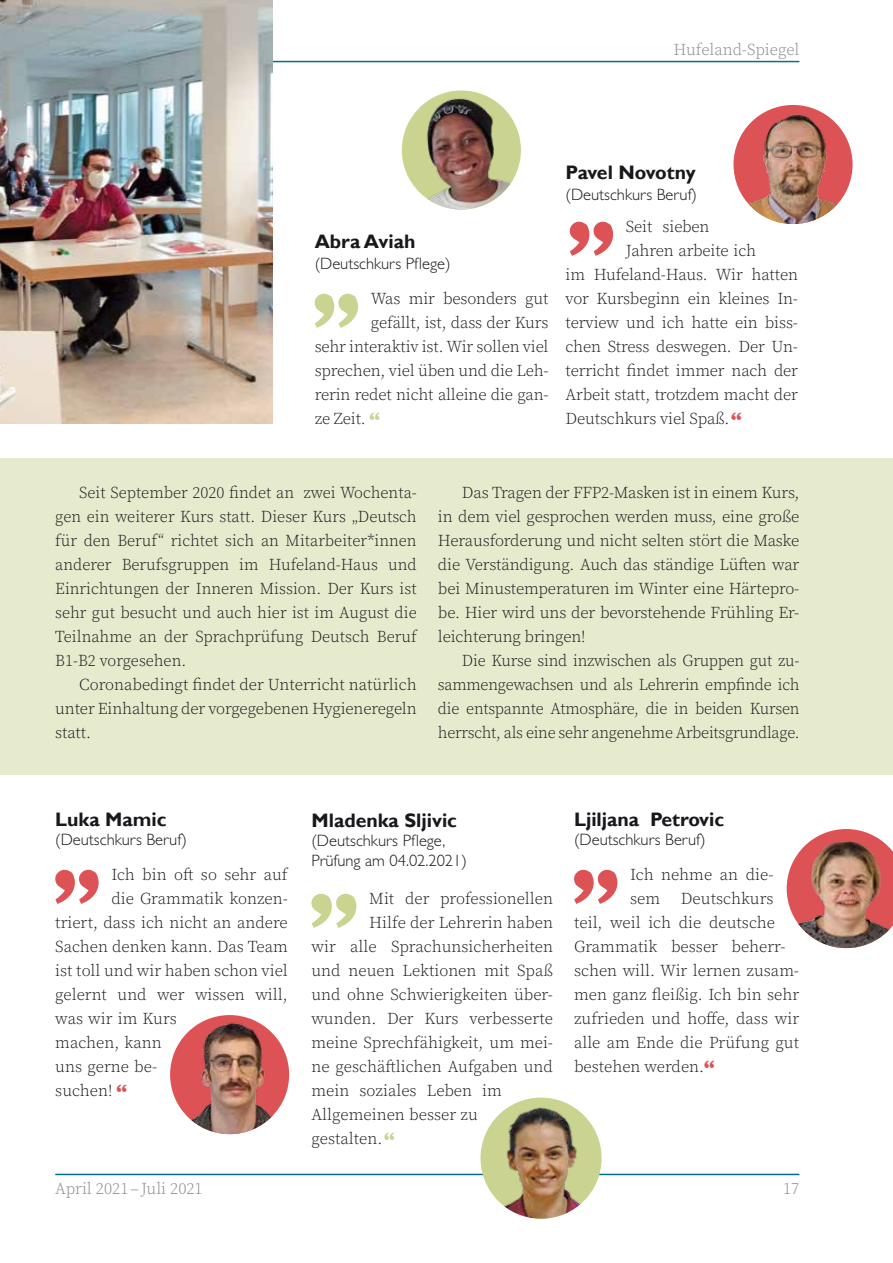
<style>
.page{position:relative;width:893px;height:1263px;background:#fff}
.page>*{position:absolute;margin:0;border:0;box-sizing:border-box;transform-origin:0 0}
.t1{font:700 19.5px "Gill Sans";color:#1a171c}
.t2{font:700 19.5px "Gill Sans";letter-spacing:-.02em;color:#1a171c}
.t3{font:300 16.5px/24px "Source Serif Pro";letter-spacing:-.01em;color:#1a171c;text-align:justify}
.t4{font:300 16.5px/19.5px "Gill Sans";color:#1a171c}
.t5{font:300 16.5px "Source Serif Pro";color:#87888a}
.s1{font-weight:900;font-size:24px;color:#cad38f}
.s2{font-weight:900;font-size:24px;color:#dd5255}
</style>
<div class="page">
<hr style="left:55px;top:61px;width:744px;height:1px;background:#00708d">
<hr style="left:55px;top:1174px;width:744px;height:1px;background:#00708d">
<div style="left:0;top:459px;width:893px;height:316px;background:#e7ebce"></div>
<img style="left:0;top:0;width:272px;height:424px">
<svg style="left:574px;top:870px;width:43px;height:34px"></svg>
<svg style="left:315px;top:294px;width:43px;height:34px"></svg>
<img style="left:402px;top:90px;width:119px;height:120px;border-radius:60px">
<img style="left:480px;top:1097px;width:122px;height:122px;border-radius:61px">
<svg style="left:311px;top:894px;width:45px;height:34px"></svg>
<img style="left:787px;top:829px;width:106px;height:119px">
<svg style="left:55px;top:870px;width:44px;height:34px"></svg>
<img style="left:733px;top:105px;width:120px;height:119px;border-radius:60px">
<svg style="left:570px;top:222px;width:43px;height:34px"></svg>
<img style="left:170px;top:1015px;width:119px;height:119px;border-radius:60px">
<p class="t5" style="left:673px;top:38px;width:127px">Hufeland-Spiegel</p>
<p class="t1" style="left:315px;top:230px;width:102px">Abra Aviah</p>
<p class="t4" style="left:315px;top:254px;width:137px">(Deutschkurs Pflege)</p>
<p class="t3" style="left:371px;top:286px;width:179px">Was mir besonders gut</p>
<p class="t3" style="left:371px;top:310px;width:179px">gefällt, ist, dass der Kurs</p>
<p class="t3" style="left:315px;top:335px;width:235px">sehr interaktiv ist. Wir sollen viel</p>
<p class="t3" style="left:315px;top:359px;width:235px">sprechen, viel üben und die Leh-</p>
<p class="t3" style="left:315px;top:383px;width:235px">rerin redet nicht alleine die gan-</p>
<p class="t3" style="left:315px;top:407px;width:67px">ze Zeit. <span class="s1">“</span></p>
<p class="t2" style="left:566px;top:161px;width:132px">Pavel Novotny</p>
<p class="t4" style="left:566px;top:185px;width:133px">(Deutschkurs Beruf)</p>
<p class="t3" style="left:626px;top:214px;width:85px">Seit sieben</p>
<p class="t3" style="left:626px;top:239px;width:132px">Jahren arbeite ich</p>
<p class="t3" style="left:566px;top:263px;width:234px">im Hufeland-Haus. Wir hatten</p>
<p class="t3" style="left:566px;top:287px;width:234px">vor Kursbeginn ein kleines In-</p>
<p class="t3" style="left:566px;top:311px;width:234px">terview und ich hatte ein biss-</p>
<p class="t3" style="left:566px;top:335px;width:234px">chen Stress deswegen. Der Un-</p>
<p class="t3" style="left:566px;top:359px;width:234px">terricht findet immer nach der</p>
<p class="t3" style="left:566px;top:383px;width:234px">Arbeit statt, trotzdem macht der</p>
<p class="t3" style="left:566px;top:407px;width:177px">Deutschkurs viel Spaß.<span class="s2">“</span></p>
<p class="t3" style="left:55px;top:481px;width:363px;text-indent:24px">Seit September 2020 findet an zwei Wochenta&shy;gen ein weiterer Kurs statt. Dieser Kurs „Deutsch für den Beruf“ richtet sich an Mitarbeiter*innen anderer Berufsgruppen im Hufeland-Haus und Einrichtungen der Inneren Mission. Der Kurs ist sehr gut besucht und auch hier ist im August die Teilnahme an der Sprachprüfung Deutsch Beruf B1-B2 vorgesehen.</p>
<p class="t3" style="left:55px;top:673px;width:363px;text-indent:24px">Coronabedingt findet der Unterricht natürlich unter Einhaltung der vorgegebenen Hygieneregeln statt.</p>
<p class="t3" style="left:438px;top:481px;width:363px;text-indent:24px">Das Tragen der FFP2-Masken ist in einem Kurs, in dem viel gesprochen werden muss, eine große Herausforderung und nicht selten stört die Maske die Verständigung. Auch das ständige Lüften war bei Minustemperaturen im Winter eine Härtepro&shy;be. Hier wird uns der bevorstehende Frühling Er&shy;leichterung bringen!</p>
<p class="t3" style="left:438px;top:649px;width:363px;text-indent:24px">Die Kurse sind inzwischen als Gruppen gut zu&shy;sammengewachsen und als Lehrerin empfinde ich die entspannte Atmosphäre, die in beiden Kursen herrscht, als eine sehr angenehme Arbeitsgrundlage.</p>
<p class="t1" style="left:55px;top:807px;width:113px">Luka Mamic</p>
<p class="t4" style="left:55px;top:830px;width:133px">(Deutschkurs Beruf)</p>
<p class="t3" style="left:111px;top:862px;width:178px">Ich bin oft so sehr auf</p>
<p class="t3" style="left:111px;top:887px;width:178px">die Grammatik konzen-</p>
<p class="t3" style="left:55px;top:911px;width:234px">triert, dass ich nicht an andere</p>
<p class="t3" style="left:55px;top:935px;width:234px">Sachen denken kann. Das Team</p>
<p class="t3" style="left:55px;top:959px;width:234px">ist toll und wir haben schon viel</p>
<p class="t3" style="left:55px;top:983px;width:234px">gelernt und wer wissen will,</p>
<p class="t3" style="left:55px;top:1007px;width:123px">was wir im Kurs</p>
<p class="t3" style="left:55px;top:1031px;width:108px">machen, kann</p>
<p class="t3" style="left:55px;top:1055px;width:104px">uns gerne be-</p>
<p class="t3" style="left:55px;top:1079px;width:73px">suchen! <span class="s2">“</span></p>
<p class="t1" style="left:311px;top:808px;width:147px">Mladenka Sljivic</p>
<p class="t4" style="left:311px;top:831px;width:157px">(Deutschkurs Pflege,<br>Prüfung am 04.02.2021)</p>
<p class="t3" style="left:369px;top:886px;width:185px">Mit der professionellen</p>
<p class="t3" style="left:369px;top:911px;width:185px">Hilfe der Lehrerin haben</p>
<p class="t3" style="left:311px;top:935px;width:243px">wir alle Sprachunsicherheiten</p>
<p class="t3" style="left:311px;top:959px;width:243px">und neuen Lektionen mit Spaß</p>
<p class="t3" style="left:311px;top:983px;width:243px">und ohne Schwierigkeiten über-</p>
<p class="t3" style="left:311px;top:1007px;width:243px">wunden. Der Kurs verbesserte</p>
<p class="t3" style="left:311px;top:1031px;width:243px">meine Sprechfähigkeit, um mei-</p>
<p class="t3" style="left:311px;top:1055px;width:243px">ne geschäftlichen Aufgaben und</p>
<p class="t3" style="left:311px;top:1079px;width:192px">mein soziales Leben im</p>
<p class="t3" style="left:311px;top:1103px;width:168px">Allgemeinen besser zu</p>
<p class="t3" style="left:311px;top:1127px;width:85px">gestalten.<span class="s1">“</span></p>
<p class="t1" style="left:574px;top:807px;width:152px">Ljiljana Petrovic</p>
<p class="t4" style="left:574px;top:830px;width:133px">(Deutschkurs Beruf)</p>
<p class="t3" style="left:630px;top:862px;width:145px">Ich nehme an die&shy;sem</p>
<p class="t3" style="left:574px;top:887px;width:227px;text-align:left;text-indent:107px">Deutschkurs teil, weil ich die deutsche<br>Grammatik besser beherr&shy;schen will. Wir lernen zusam&shy;men ganz fleißig. Ich bin sehr zufrieden und hoffe, dass wir alle am Ende die Prüfung gut bestehen werden.<span class="s2">“</span></p>
<p class="t5" style="left:55px;top:1178px;width:149px">April 2021–Juli 2021</p>
<p class="t5" style="left:783px;top:1178px;width:18px">17</p>
</div>
